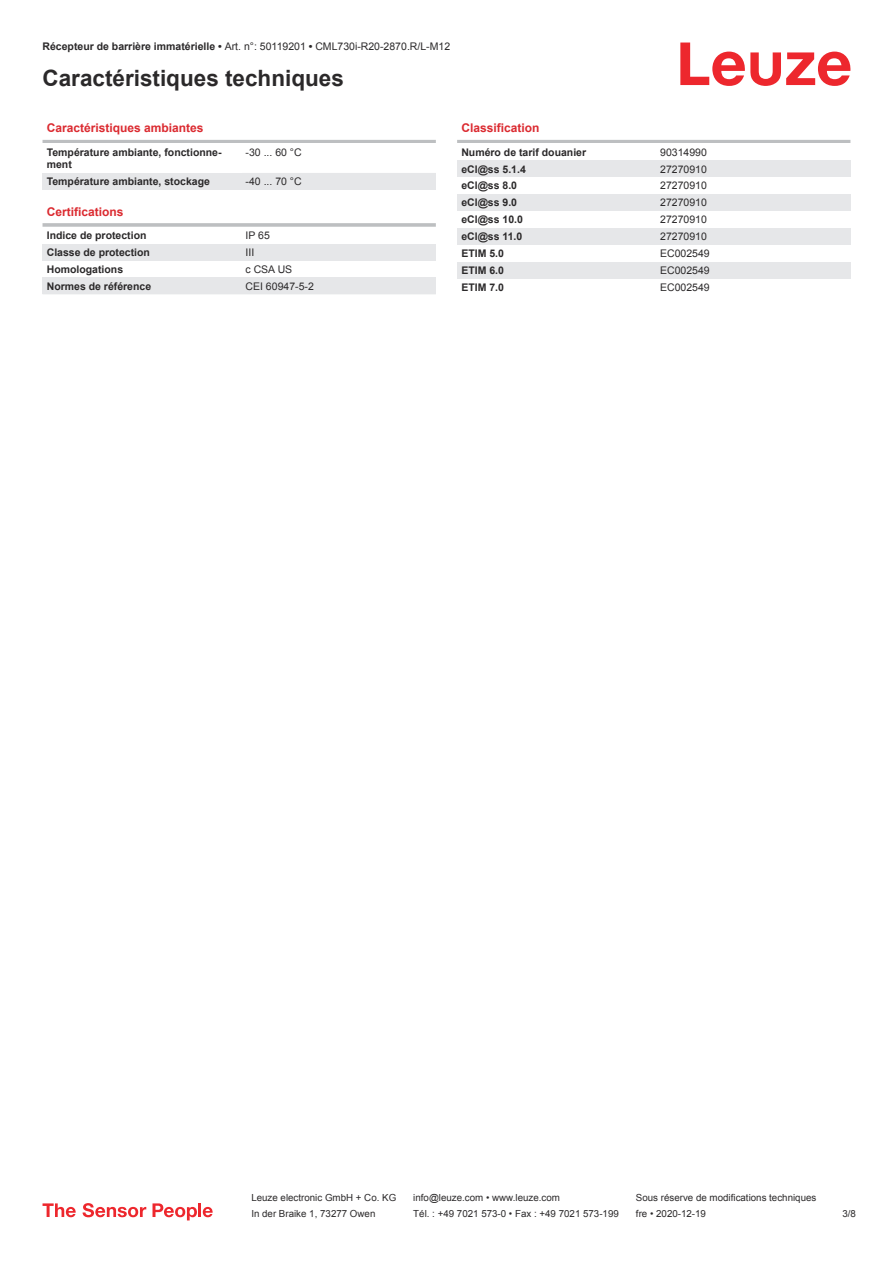
<style>
.page{position:relative;width:893px;height:1263px;background:#fff}
.page>*{position:absolute;margin:0;border:0;box-sizing:border-box;transform-origin:0 0}
.t1{font:700 22.5px "Arial";color:#2b292a}
.t2{font:700 12px "Arial";color:#db2a30}
.t3{font:700 10.5px/12.6px "Arial";color:#2b292a}
.t4{font:10.5px "Arial";color:#2b292a}
.t5{font:9.75px "Arial";color:#2b292a}
.s1{font-weight:700}
</style>
<div class="page">
<svg style="left:680px;top:43px;width:170px;height:43px"></svg>
<hr style="left:43px;top:140px;width:393px;height:3px;background:#bdbfc1">
<div style="left:43px;top:173px;width:199px;height:17px;background:#e6e7e9"></div>
<div style="left:242px;top:173px;width:194px;height:17px;background:#e6e7e9"></div>
<hr style="left:43px;top:223px;width:393px;height:4px;background:#c6c8c9">
<div style="left:43px;top:244px;width:199px;height:17px;background:#e6e7e9"></div>
<div style="left:242px;top:244px;width:194px;height:17px;background:#e6e7e9"></div>
<div style="left:43px;top:277px;width:199px;height:17px;background:#e6e7e9"></div>
<div style="left:242px;top:277px;width:194px;height:17px;background:#e6e7e9"></div>
<hr style="left:457px;top:140px;width:393px;height:3px;background:#bdbfc1">
<div style="left:457px;top:160px;width:200px;height:17px;background:#e6e7e9"></div>
<div style="left:657px;top:160px;width:193px;height:17px;background:#e6e7e9"></div>
<div style="left:457px;top:194px;width:200px;height:17px;background:#e6e7e9"></div>
<div style="left:657px;top:194px;width:193px;height:17px;background:#e6e7e9"></div>
<div style="left:457px;top:228px;width:200px;height:17px;background:#e6e7e9"></div>
<div style="left:657px;top:228px;width:193px;height:17px;background:#e6e7e9"></div>
<div style="left:457px;top:262px;width:200px;height:17px;background:#e6e7e9"></div>
<div style="left:657px;top:262px;width:193px;height:17px;background:#e6e7e9"></div>
<svg style="left:43px;top:1203px;width:33px;height:14px"></svg>
<svg style="left:83px;top:1203px;width:63px;height:14px"></svg>
<svg style="left:153px;top:1203px;width:44px;height:17px"></svg>
<hr style="left:198px;top:1203px;width:3px;height:14px;background:#ed272d">
<svg style="left:203px;top:1207px;width:10px;height:10px"></svg>
<p class="t4" style="left:43px;top:43px;width:409px"><span class="s1">Récepteur de barrière immatérielle •</span> Art. n°: 50119201 <span class="s1">•</span> CML730i-R20-2870.R/L-M12</p>
<h1 class="t1" style="left:43px;top:70px;width:303px">Caractéristiques techniques</h1>
<p class="t2" style="left:47px;top:123px;width:158px">Caractéristiques ambiantes</p>
<p class="t3" style="left:47px;top:147px;width:176px">Température ambiante, fonctionne&shy;ment</p>
<p class="t4" style="left:246px;top:148px;width:58px">-30 ... 60 °C</p>
<p class="t3" style="left:47px;top:176px;width:165px">Température ambiante, stockage</p>
<p class="t4" style="left:246px;top:177px;width:58px">-40 ... 70 °C</p>
<p class="t2" style="left:47px;top:207px;width:78px">Certifications</p>
<p class="t3" style="left:47px;top:230px;width:101px">Indice de protection</p>
<p class="t4" style="left:246px;top:231px;width:26px">IP 65</p>
<p class="t3" style="left:47px;top:247px;width:105px">Classe de protection</p>
<p class="t4" style="left:246px;top:248px;width:10px">III</p>
<p class="t3" style="left:47px;top:264px;width:78px">Homologations</p>
<p class="t4" style="left:246px;top:265px;width:48px">c CSA US</p>
<p class="t3" style="left:47px;top:281px;width:106px">Normes de référence</p>
<p class="t4" style="left:246px;top:282px;width:70px">CEI 60947-5-2</p>
<p class="t2" style="left:461px;top:123px;width:80px">Classification</p>
<p class="t3" style="left:461px;top:147px;width:126px">Numéro de tarif douanier</p>
<p class="t4" style="left:660px;top:148px;width:48px">90314990</p>
<p class="t3" style="left:461px;top:164px;width:66px">eCl@ss 5.1.4</p>
<p class="t4" style="left:660px;top:165px;width:48px">27270910</p>
<p class="t3" style="left:461px;top:180px;width:57px">eCl@ss 8.0</p>
<p class="t4" style="left:660px;top:182px;width:48px">27270910</p>
<p class="t3" style="left:461px;top:197px;width:57px">eCl@ss 9.0</p>
<p class="t4" style="left:660px;top:199px;width:48px">27270910</p>
<p class="t3" style="left:461px;top:214px;width:63px">eCl@ss 10.0</p>
<p class="t4" style="left:660px;top:216px;width:48px">27270910</p>
<p class="t3" style="left:461px;top:231px;width:63px">eCl@ss 11.0</p>
<p class="t4" style="left:660px;top:232px;width:48px">27270910</p>
<p class="t3" style="left:461px;top:248px;width:44px">ETIM 5.0</p>
<p class="t4" style="left:660px;top:249px;width:51px">EC002549</p>
<p class="t3" style="left:461px;top:265px;width:44px">ETIM 6.0</p>
<p class="t4" style="left:660px;top:266px;width:51px">EC002549</p>
<p class="t3" style="left:461px;top:282px;width:44px">ETIM 7.0</p>
<p class="t4" style="left:660px;top:283px;width:51px">EC002549</p>
<p class="t5" style="left:251px;top:1194px;width:146px">Leuze electronic GmbH + Co. KG</p>
<p class="t5" style="left:413px;top:1194px;width:148px">info@leuze.com • www.leuze.com</p>
<p class="t5" style="left:636px;top:1194px;width:182px">Sous réserve de modifications techniques</p>
<p class="t5" style="left:251px;top:1210px;width:126px">In der Braike 1, 73277 Owen</p>
<p class="t5" style="left:413px;top:1210px;width:207px">Tél. : +49 7021 573-0 • Fax : +49 7021 573-199</p>
<p class="t5" style="left:636px;top:1210px;width:72px">fre • 2020-12-19</p>
<p class="t5" style="left:842px;top:1210px;width:15px">3 /8</p>
</div>
